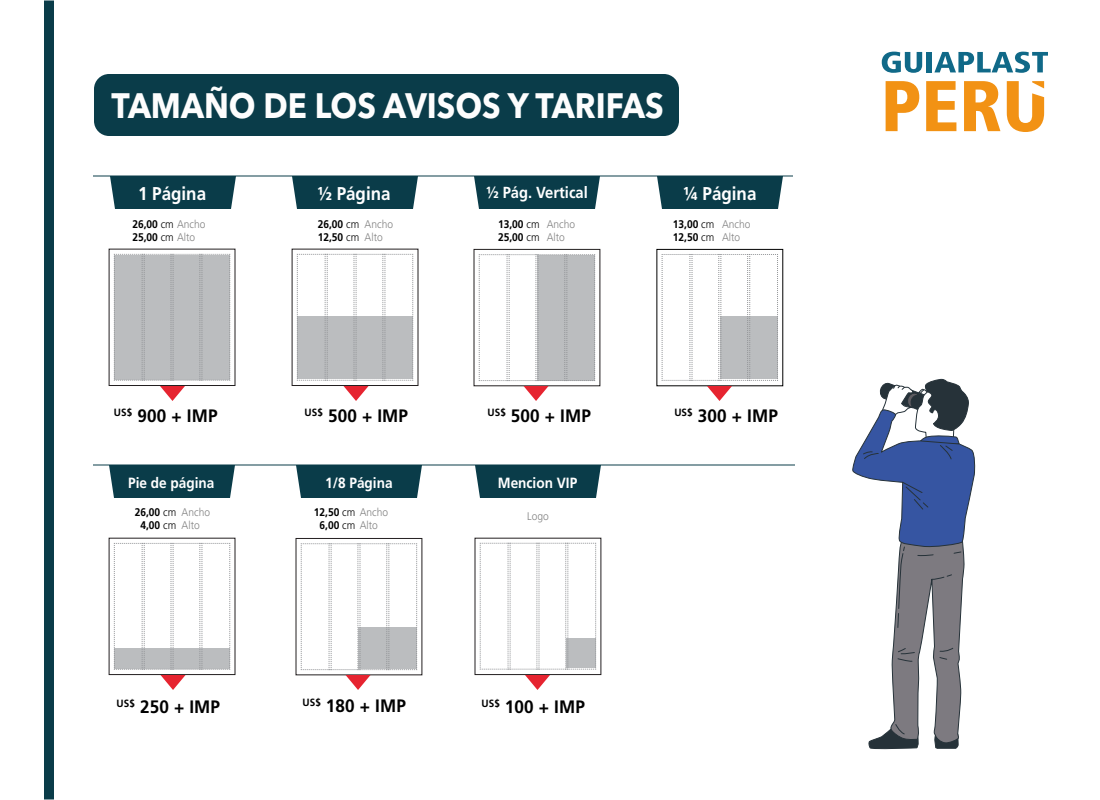
<style>
.page{position:relative;width:1100px;height:800px;background:#fff}
.page>*{position:absolute;margin:0;border:0;box-sizing:border-box;transform-origin:0 0}
.t1{font:700 35px "Avenir Next LT Pro";color:#fdfdfd;scale:.9 1}
.t2{font:700 18.5px "Frutiger LT Std";color:#fff;scale:.92 1}
.t3{font:700 18px "Frutiger LT Std";letter-spacing:.01em;color:#000;scale:.95 1}
.t4{font:700 16px "Frutiger LT Std";color:#fff;scale:.92 1}
.t5{font:700 14.8px "Frutiger LT Std";color:#fff;scale:.92 1}
.t6{font:700 11.1px/13.3px "Frutiger LT Std";color:#010101;scale:.92 1}
.t7{font:300 11.1px/13.3px "Frutiger LT Std";color:#818181;scale:.92 1}
.s1{font-weight:300}
.s2{font-weight:300;color:#818181}
</style>
<div class="page">
<div style="left:94px;top:74px;width:585px;height:62px;background:#0a3c49;border-radius:15px"></div>
<hr style="left:93px;top:464px;width:702px;height:2px;background:#0a3c49">
<div style="left:474px;top:177px;width:126px;height:32px;background:#0a3c49"></div>
<div style="left:474px;top:249px;width:126px;height:137px;border:1px solid #231f20"></div>
<svg style="left:479px;top:254px;width:116px;height:147px"></svg>
<div style="left:296px;top:466px;width:126px;height:32px;background:#0a3c49"></div>
<div style="left:296px;top:538px;width:126px;height:137px;border:1px solid #231f20"></div>
<svg style="left:301px;top:544px;width:117px;height:146px"></svg>
<div style="left:657px;top:177px;width:126px;height:32px;background:#0a3c49"></div>
<div style="left:657px;top:249px;width:126px;height:137px;border:1px solid #010101"></div>
<svg style="left:662px;top:254px;width:116px;height:147px"></svg>
<div style="left:292px;top:177px;width:126px;height:32px;background:#0a3c49"></div>
<svg style="left:297px;top:254px;width:117px;height:147px"></svg>
<div style="left:109px;top:466px;width:126px;height:32px;background:#0a3c49"></div>
<svg style="left:114px;top:543px;width:117px;height:147px"></svg>
<div style="left:475px;top:466px;width:126px;height:32px;background:#0a3c49"></div>
<div style="left:110px;top:177px;width:126px;height:32px;background:#0a3c49"></div>
<svg style="left:480px;top:543px;width:116px;height:147px"></svg>
<hr style="left:93px;top:176px;width:700px;height:1px;background:#0a3c49">
<svg style="left:114px;top:254px;width:117px;height:147px;background:#c1c1c3"></svg>
<svg style="left:882px;top:52px;width:40px;height:21px"></svg>
<div style="left:926px;top:52px;width:6px;height:20px;background:#106988"></div>
<svg style="left:934px;top:52px;width:114px;height:21px"></svg>
<svg style="left:886px;top:81px;width:33px;height:50px"></svg>
<svg style="left:926px;top:81px;width:30px;height:50px"></svg>
<svg style="left:964px;top:81px;width:36px;height:50px"></svg>
<svg style="left:1007px;top:81px;width:37px;height:51px"></svg>
<div style="left:44px;top:0;width:10px;height:800px;background:#0a3c49"></div>
<svg style="left:852px;top:379px;width:124px;height:371px"></svg>
<h1 class="t1" style="left:112px;top:84px;width:615px">TAMAÑO DE LOS AVISOS Y TARIFAS</h1>
<h2 class="t2" style="left:138px;top:183px;width:76px">1 Página</h2>
<p class="t6" style="left:132px;top:218px;width:81px">26,00 <span class="s1">cm</span> <span class="s2">Ancho<br></span>25,00 <span class="s1">cm</span> <span class="s2">Alto</span></p>
<h2 class="t2" style="left:318px;top:183px;width:81px">½ Página</h2>
<p class="t6" style="left:318px;top:218px;width:47px">26,00 <span class="s1">cm<br></span>12,50 <span class="s1">cm</span></p>
<p class="t7" style="left:365px;top:218px;width:32px">Ancho<br>Alto</p>
<h3 class="t4" style="left:486px;top:183px;width:112px">½ Pág. Vertical</h3>
<p class="t7" style="left:547px;top:218px;width:32px">Ancho<br>Alto</p>
<p class="t6" style="left:498px;top:218px;width:47px">13,00 <span class="s1">cm<br></span>25,00 <span class="s1">cm</span></p>
<h2 class="t2" style="left:684px;top:183px;width:81px">¼ Página</h2>
<p class="t6" style="left:673px;top:218px;width:47px">13,00 <span class="s1">cm<br></span>12,50 <span class="s1">cm</span></p>
<p class="t7" style="left:722px;top:218px;width:32px">Ancho<br>Alto</p>
<h3 class="t3" style="left:114px;top:405px;width:111px"><sup>US$</sup> 900 + IMP</h3>
<h3 class="t5" style="left:128px;top:474px;width:95px">Pie de página</h3>
<p class="t7" style="left:182px;top:506px;width:32px">Ancho<br>Alto</p>
<p class="t6" style="left:135px;top:505px;width:47px;text-align:center">26,00 <span class="s1">cm<br></span>4,00 <span class="s1">cm</span></p>
<h3 class="t3" style="left:305px;top:405px;width:111px"><sup>US$</sup> 500 + IMP</h3>
<h3 class="t5" style="left:325px;top:474px;width:75px">1/8 Página</h3>
<p class="t6" style="left:314px;top:505px;width:82px;text-align:center">12,50 <span class="s1">cm</span> <span class="s2">Ancho<br></span>6,00 <span class="s1">cm</span> <span class="s2">Alto</span></p>
<h3 class="t3" style="left:487px;top:405px;width:111px"><sup>US$</sup> 500 + IMP</h3>
<h3 class="t5" style="left:498px;top:474px;width:88px">Mencion VIP</h3>
<p class="t7" style="left:527px;top:510px;width:25px">Logo</p>
<h3 class="t3" style="left:674px;top:405px;width:111px"><sup>US$</sup> 300 + IMP</h3>
<h3 class="t3" style="left:117px;top:696px;width:111px"><sup>US$</sup> 250 + IMP</h3>
<h3 class="t3" style="left:302px;top:695px;width:111px"><sup>US$</sup> 180 + IMP</h3>
<h3 class="t3" style="left:481px;top:696px;width:111px"><sup>US$</sup> 100 + IMP</h3>
</div>
